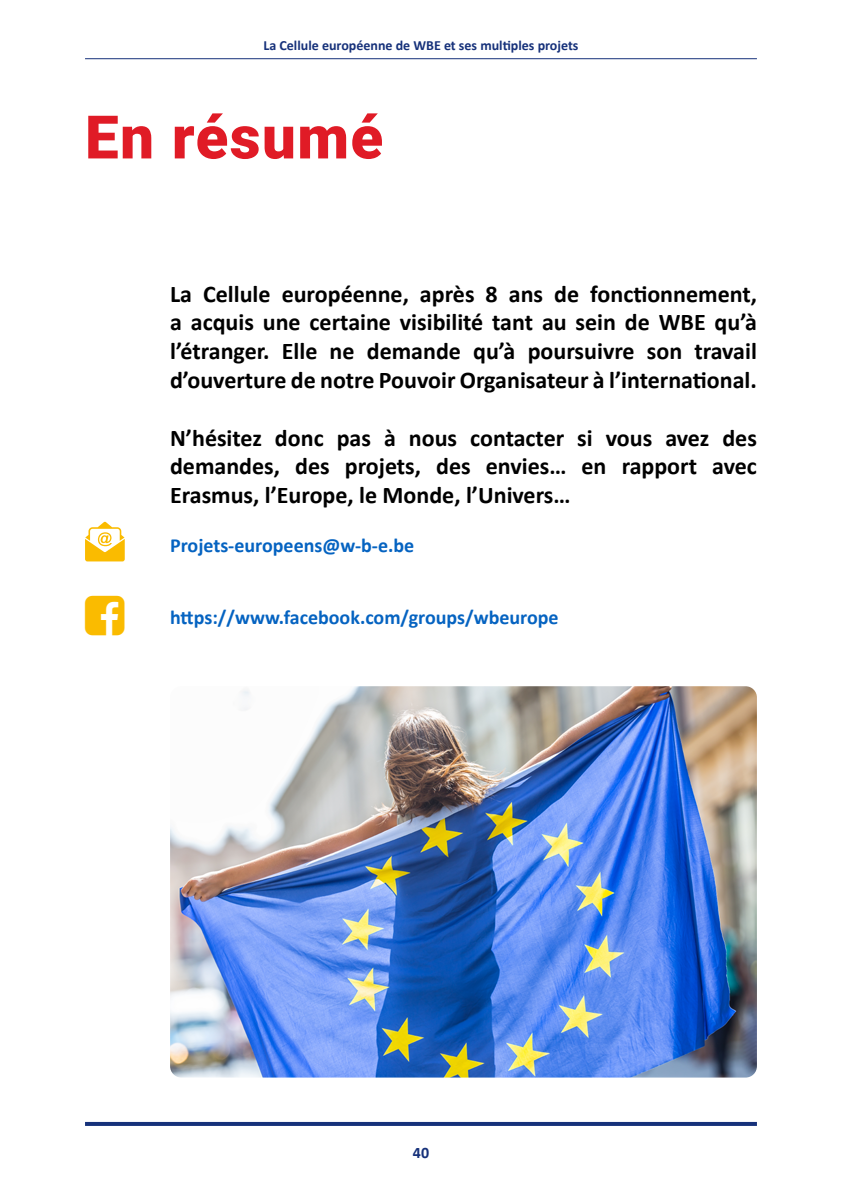
<style>
.page{position:relative;width:842px;height:1191px;background:#fff}
.page>*{position:absolute;margin:0;border:0;box-sizing:border-box;transform-origin:0 0}
.t1{font:900 60px "Roboto";letter-spacing:.025em;color:#e01b26}
.t2{font:700 24px/28.8px "Calibri";color:#000;text-align:justify}
.t3{font:700 20px "Calibri";color:#0563c1}
.t4{font:700 16px "Calibri";color:#16317a}
.t5{font:700 14px "Calibri";color:#16317a}
</style>
<div class="page">
<hr style="left:85px;top:1122px;width:672px;height:4px;background:#16317a">
<hr style="left:85px;top:58px;width:672px;height:1px;background:#16317a">
<svg style="left:85px;top:521px;width:40px;height:40px"></svg>
<img style="left:170px;top:686px;width:587px;height:391px">
<p class="t5" style="left:263px;top:36px;width:316px">La Cellule européenne de WBE et ses multiples projets</p>
<h1 class="t1" style="left:85px;top:95px;width:300px">En résumé</h1>
<p class="t2" style="left:170px;top:278px;width:588px">La Cellule européenne, après 8 ans de fonctionnement, a acquis une certaine visibilité tant au sein de WBE qu’à l’étranger. Elle ne demande qu’à poursuivre son travail d’ouverture de notre Pouvoir Organisateur à l’international.</p>
<p class="t2" style="left:170px;top:422px;width:588px">N’hésitez donc pas à nous contacter si vous avez des demandes, des projets, des envies… en rapport avec Erasmus, l’Europe, le Monde, l’Univers…</p>
<p class="t3" style="left:170px;top:531px;width:246px">Projets-europeens@w-b-e.be</p>
<p class="t3" style="left:170px;top:603px;width:390px">https://www.facebook.com/groups/wbeurope</p>
<p class="t4" style="left:413px;top:1141px;width:18px">40</p>
</div>
